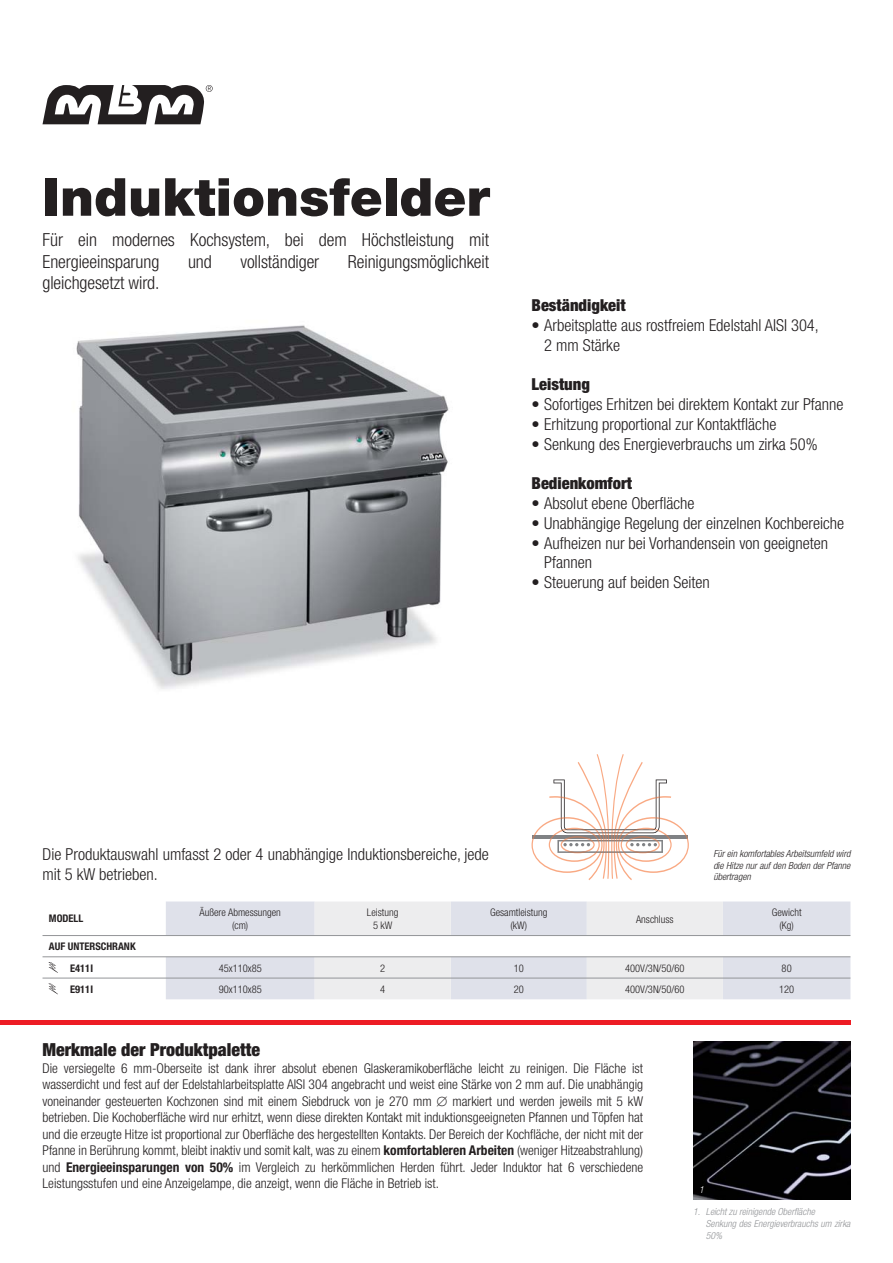
<style>
.page{position:relative;width:893px;height:1263px;background:#fff}
.page>*{position:absolute;margin:0;border:0;box-sizing:border-box;transform-origin:0 0}
.t1{font:900 52.5px "Helvetica Neue";color:#231f20}
.t2{font:300 condensed 18px/21.6px "Helvetica Neue";letter-spacing:-.005em;color:#231f20}
.t3{font:900 condensed 18px "Helvetica Neue";color:#231f20}
.t4{font:300 condensed 16.5px/19.8px "Helvetica Neue";color:#231f20}
.t5{font:900 condensed 16.5px "Helvetica Neue";color:#231f20}
.t6{font:300 condensed 13.5px/16.5px "Helvetica Neue";color:#231f20;text-align:justify}
.t7{font:300 condensed 10.5px/12.6px "Helvetica Neue";color:#231f20;text-align:center}
.t8{font:700 condensed 10.5px/21.3px "Helvetica Neue";color:#231f20}
.t9{font:italic 300 condensed 9.75px/11.7px "Helvetica Neue";color:#231f20;text-align:justify}
.t10{font:italic 300 condensed 9.75px/11.7px "Helvetica Neue";color:#939598}
.t11{font:italic 300 condensed 9.75px "Helvetica Neue";color:#fff}
.s1{font-weight:700}
</style>
<div class="page">
<div style="left:0;top:1020px;width:850px;height:5px;background:#ed1c24"></div>
<img style="left:76px;top:325px;width:373px;height:364px">
<img style="left:693px;top:1042px;width:157px;height:157px">
<svg style="left:43px;top:85px;width:170px;height:39px"></svg>
<svg style="left:166px;top:901px;width:684px;height:98px;fill:#dfe1ea"></svg>
<svg style="left:315px;top:901px;width:408px;height:98px"></svg>
<hr style="left:43px;top:935px;width:807px;height:1px;background:#939598">
<hr style="left:43px;top:956px;width:807px;height:1px;background:#939598">
<hr style="left:43px;top:978px;width:807px;height:1px;background:#939598">
<svg style="left:48px;top:962px;width:10px;height:11px"></svg>
<svg style="left:48px;top:983px;width:10px;height:11px"></svg>
<svg style="left:531px;top:754px;width:158px;height:126px"></svg>
<h1 class="t1" style="left:43px;top:178px;width:449px">Induktionsfelder</h1>
<h2 class="t2" style="left:43px;top:230px;width:448px">Für ein modernes Kochsystem, bei dem Höchstleistung mit<br>Energieeinsparung</h2>
<h2 class="t2" style="left:188px;top:252px;width:25px">und</h2>
<h2 class="t2" style="left:240px;top:252px;width:80px">vollständiger</h2>
<h2 class="t2" style="left:348px;top:252px;width:143px">Reinigungsmöglichkeit</h2>
<h2 class="t2" style="left:43px;top:274px;width:118px">gleichgesetzt wird.</h2>
<p class="t5" style="left:531px;top:299px;width:96px">Beständigkeit</p>
<p class="t4" style="left:544px;top:316px;width:276px;text-indent:-13px">• Arbeitsplatte aus rostfreiem Edelstahl AISI 304,<br>2 mm Stärke</p>
<p class="t5" style="left:531px;top:378px;width:60px">Leistung</p>
<p class="t4" style="left:531px;top:396px;width:314px">• Sofortiges Erhitzen bei direktem Kontakt zur Pfanne</p>
<p class="t4" style="left:531px;top:415px;width:246px">• Erhitzung proportional zur Kontaktfläche</p>
<p class="t4" style="left:531px;top:435px;width:288px">• Senkung des Energieverbrauchs um zirka 50%</p>
<p class="t5" style="left:531px;top:477px;width:102px">Bedienkomfort</p>
<p class="t4" style="left:531px;top:495px;width:165px">• Absolut ebene Oberfläche</p>
<p class="t4" style="left:531px;top:514px;width:314px">• Unabhängige Regelung der einzelnen Kochbereiche</p>
<p class="t4" style="left:544px;top:534px;width:285px;text-indent:-13px">• Aufheizen nur bei Vorhandensein von geeigneten<br>Pfannen</p>
<p class="t4" style="left:531px;top:574px;width:180px">• Steuerung auf beiden Seiten</p>
<p class="t4" style="left:43px;top:846px;width:448px">Die Produktauswahl umfasst 2 oder 4 unabhängige Induktionsbereiche, jede mit 5 kW betrieben.</p>
<p class="t9" style="left:713px;top:848px;width:139px">Für ein komfortables Arbeitsumfeld wird die Hitze nur auf den Boden der Pfanne übertragen</p>
<p class="t8" style="left:49px;top:909px;width:36px">MODELL</p>
<p class="t7" style="left:200px;top:907px;width:83px">Äußere Abmessungen (cm)</p>
<p class="t7" style="left:367px;top:907px;width:33px">Leistung<br>5 kW</p>
<p class="t7" style="left:490px;top:907px;width:59px">Gesamtleistung (kW)</p>
<p class="t7" style="left:636px;top:913px;width:39px">Anschluss</p>
<p class="t7" style="left:772px;top:907px;width:31px">Gewicht (Kg)</p>
<p class="t8" style="left:70px;top:937px;width:67px;text-indent:-21px">AUF UNTERSCHRANK<br>E411I</p>
<p class="t7" style="left:219px;top:962px;width:45px">45x110x85</p>
<p class="t7" style="left:380px;top:962px;width:7px">2</p>
<p class="t7" style="left:514px;top:962px;width:12px">10</p>
<p class="t7" style="left:625px;top:962px;width:61px">400V/3N/50/60</p>
<p class="t7" style="left:782px;top:962px;width:12px">80</p>
<p class="t8" style="left:70px;top:979px;width:24px">E911I</p>
<p class="t7" style="left:219px;top:984px;width:45px">90x110x85</p>
<p class="t7" style="left:380px;top:984px;width:7px">4</p>
<p class="t7" style="left:514px;top:984px;width:12px">20</p>
<p class="t7" style="left:625px;top:984px;width:61px">400V/3N/50/60</p>
<p class="t7" style="left:779px;top:984px;width:17px">120</p>
<h2 class="t3" style="left:43px;top:1043px;width:219px">Merkmale der Produktpalette</h2>
<p class="t6" style="left:43px;top:1061px;width:602px">Die versiegelte 6 mm-Oberseite ist dank ihrer absolut ebenen Glaskeramikoberfläche leicht zu reinigen. Die Fläche ist wasserdicht und fest auf der Edelstahlarbeitsplatte AISI 304 angebracht und weist eine Stärke von 2 mm auf. Die unabhängig voneinander gesteuerten Kochzonen sind mit einem Siebdruck von je 270 mm ∅ markiert und werden jeweils mit 5 kW betrieben. Die Kochoberfläche wird nur erhitzt, wenn diese direkten Kontakt mit induktionsgeeigneten Pfannen und Töpfen hat und die erzeugte Hitze ist proportional zur Oberfläche des hergestellten Kontakts. Der Bereich der Kochfläche, der nicht mit der Pfanne in Berührung kommt, bleibt inaktiv und somit kalt, was zu einem <span class="s1">komfortableren Arbeiten</span> (weniger Hitzeabstrahlung) und <span class="s1">Energieeinsparungen von 50%</span> im Vergleich zu herkömmlichen Herden führt. Jeder Induktor hat 6 verschiedene Leistungsstufen und eine Anzeigelampe, die anzeigt, wenn die Fläche in Betrieb ist.</p>
<p class="t11" style="left:699px;top:1186px;width:6px">1</p>
<p class="t10" style="left:706px;top:1207px;width:146px;text-indent:-13px">1. Leicht zu reinigende Oberfläche<br>Senkung des Energieverbrauchs um zirka<br>50%</p>
</div>
